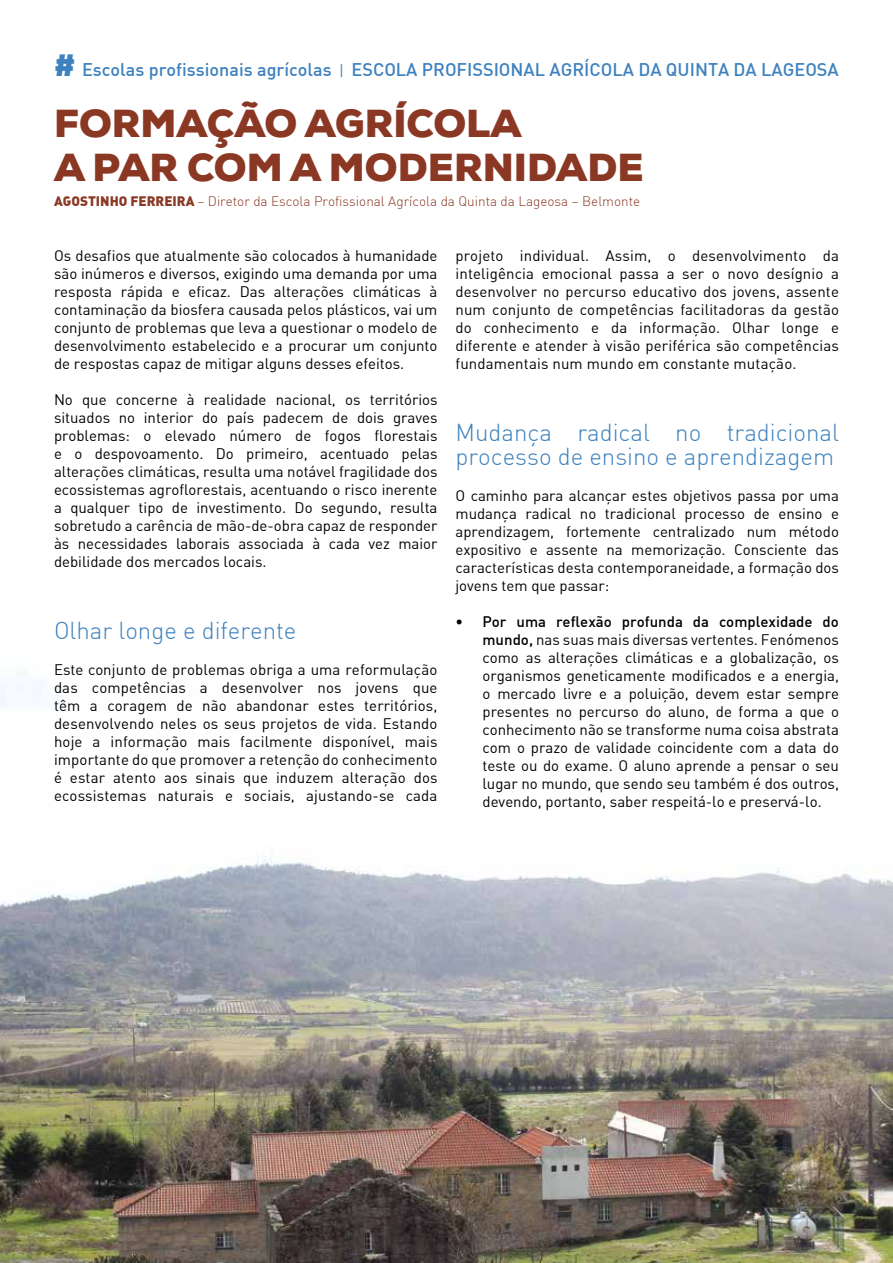
<style>
.page{position:relative;width:893px;height:1263px;background:#fff}
.page>*{position:absolute;margin:0;border:0;box-sizing:border-box;transform-origin:0 0}
.t1{font:900 39px/43.5px "Nexa";color:#8a3824}
.t2{font:300 24px/24px "DIN";color:#3d81be}
.t3{font:500 18px "DIN";color:#3d81be}
.t4{font:15px/18px "DIN Alternate";color:#000;text-align:justify}
.t5{font:500 15px "DIN";color:#000}
.t6{font:300 13.5px "DIN";color:#8a3824}
.s1{font-family:"DIN Alternate";font-weight:900;font-size:30px}
.s2{font-family:"DIN Alternate";font-weight:400;font-size:15px}
.s3{font-family:"DIN Alternate";font-weight:900}
.s4{font-family:"DIN";font-weight:500}
</style>
<div class="page">
<img style="left:0;top:674px;width:893px;height:589px">
<p class="t3" style="left:54px;top:58px;width:786px"><span class="s1">#</span> Escolas profissionais agrícolas <span class="s2">|</span> ESCOLA PROFISSIONAL AGRÍCOLA DA QUINTA DA LAGEOSA</p>
<h1 class="t1" style="left:54px;top:102px;width:591px">FORMAÇÃO AGRÍCOLA<br>A PAR COM A MODERNIDADE</h1>
<p class="t6" style="left:54px;top:193px;width:588px"><span class="s3">AGOSTINHO FERREIRA</span> – Diretor da Escola Profissional Agrícola da Quinta da Lageosa – Belmonte</p>
<p class="t4" style="left:54px;top:246px;width:385px">Os desafios que atualmente são colocados à humanidade são inúmeros e diversos, exigindo uma demanda por uma resposta rápida e eficaz. Das alterações climáticas à contaminação da biosfera causada pelos plásticos, vai um conjunto de problemas que leva a questionar o modelo de desenvolvimento estabelecido e a procurar um conjunto de respostas capaz de mitigar alguns desses efeitos.</p>
<p class="t4" style="left:54px;top:390px;width:385px">No que concerne à realidade nacional, os territórios situados no interior do país padecem de dois graves problemas: o elevado número de fogos florestais e o despovoamento. Do primeiro, acentuado pelas alterações climáticas, resulta uma notável fragilidade dos ecossistemas agroflorestais, acentuando o risco inerente a qualquer tipo de investimento. Do segundo, resulta sobretudo a carência de mão-de-obra capaz de responder às necessidades laborais associada à cada vez maior debilidade dos mercados locais.</p>
<h2 class="t2" style="left:54px;top:618px;width:244px">Olhar longe e diferente</h2>
<p class="t4" style="left:54px;top:660px;width:385px">Este conjunto de problemas obriga a uma reformulação das competências a desenvolver nos jovens que têm a coragem de não abandonar estes territórios, desenvolvendo neles os seus projetos de vida. Estando hoje a informação mais facilmente disponível, mais importante do que promover a retenção do conhecimento é estar atento aos sinais que induzem alteração dos ecossistemas naturais e sociais, ajustando-se cada</p>
<p class="t4" style="left:455px;top:246px;width:385px">projeto individual. Assim, o desenvolvimento da inteligência emocional passa a ser o novo desígnio a desenvolver no percurso educativo dos jovens, assente num conjunto de competências facilitadoras da gestão do conhecimento e da informação. Olhar longe e diferente e atender à visão periférica são competências fundamentais num mundo em constante mutação.</p>
<h2 class="t2" style="left:455px;top:420px;width:385px">Mudança radical no tradicional processo de ensino e aprendizagem</h2>
<p class="t4" style="left:455px;top:486px;width:385px">O caminho para alcançar estes objetivos passa por uma mudança radical no tradicional processo de ensino e aprendizagem, fortemente centralizado num método expositivo e assente na memorização. Consciente das características desta contemporaneidade, a formação dos jovens tem que passar:</p>
<p class="t5" style="left:455px;top:612px;width:385px">• Por uma reflexão profunda da complexidade do</p>
<p class="t4" style="left:482px;top:630px;width:358px"><span class="s4">mundo,</span> nas suas mais diversas vertentes. Fenómenos como as alterações climáticas e a globalização, os organismos geneticamente modificados e a energia, o mercado livre e a poluição, devem estar sempre presentes no percurso do aluno, de forma a que o conhecimento não se transforme numa coisa abstrata com o prazo de validade coincidente com a data do teste ou do exame. O aluno aprende a pensar o seu lugar no mundo, que sendo seu também é dos outros, devendo, portanto, saber respeitá-lo e preservá-lo.</p>
</div>
